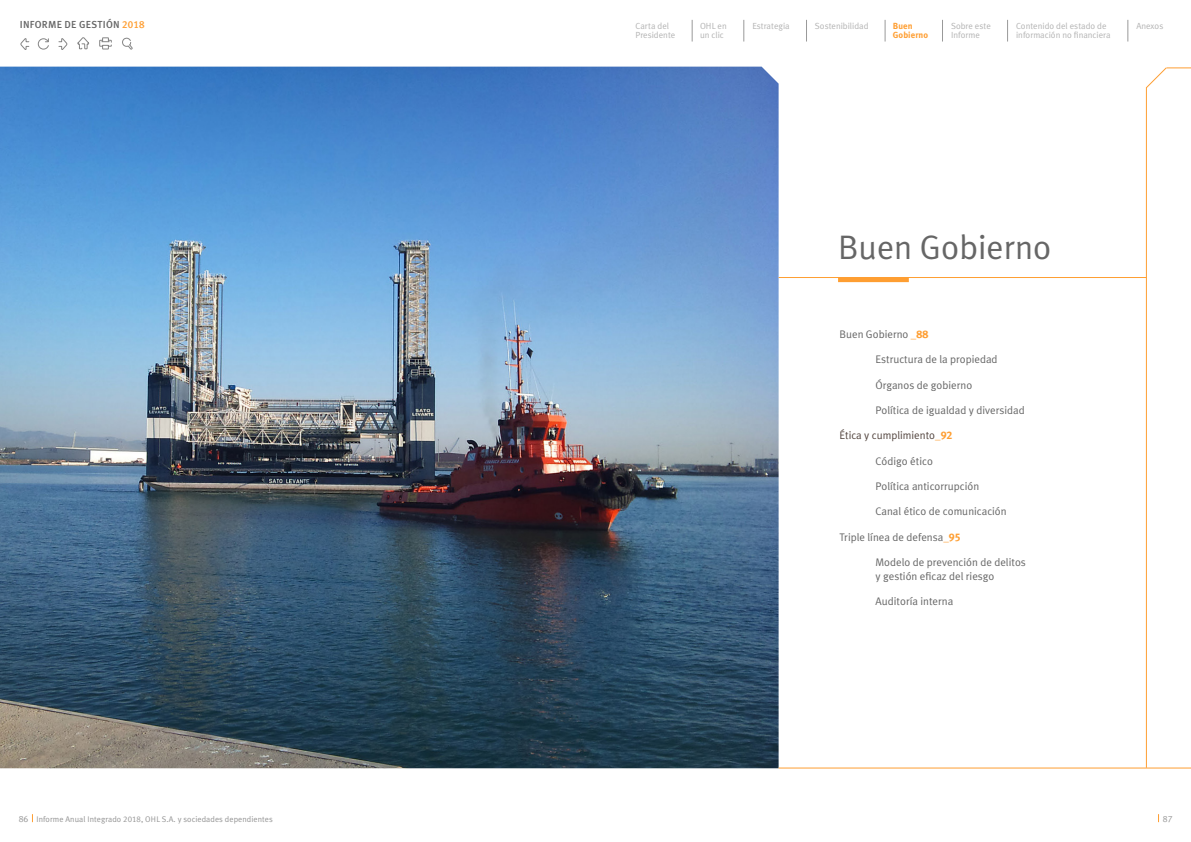
<style>
.page{position:relative;width:1191px;height:842px;background:#fff}
.page>*{position:absolute;margin:0;border:0;box-sizing:border-box;transform-origin:0 0}
.t1{font:34px "Meta Plus Normal";color:#666}
.t2{font:11px/14px "Meta Plus Normal";color:#666}
.t3{font:11px "Meta Plus Normal";color:#544640}
.t4{font:500 10.2px "Meta Plus";letter-spacing:.02em;color:#666}
.t5{font:9px "Meta Plus Normal Caps";color:#949494}
.t6{font:8.9px/8.9px "Meta Plus Normal";color:#b3b3b3}
.t7{font:700 8.9px/8.9px "Meta Plus";letter-spacing:.01em;color:#fe9e32}
.t8{font:8.2px "Meta Plus Normal";letter-spacing:.01em;color:#949494}
.s1{font-family:"Meta Plus Medium Caps";font-weight:400;color:#fe9e32}
.s2{color:#fe9e32}
.s3{font-family:"Meta Plus Bold Caps";color:#fe9e32}
.s4{font-family:"Meta Plus Normal Caps"}
</style>
<div class="page">
<svg style="left:58px;top:39px;width:9px;height:11px"></svg>
<svg style="left:21px;top:38px;width:8px;height:12px"></svg>
<svg style="left:99px;top:37px;width:13px;height:13px"></svg>
<svg style="left:38px;top:38px;width:11px;height:12px"></svg>
<svg style="left:77px;top:38px;width:12px;height:11px"></svg>
<svg style="left:122px;top:38px;width:11px;height:12px"></svg>
<svg style="left:806px;top:20px;width:1px;height:22px"></svg>
<svg style="left:743px;top:20px;width:1px;height:22px"></svg>
<svg style="left:692px;top:20px;width:1px;height:22px"></svg>
<svg style="left:884px;top:20px;width:1px;height:22px"></svg>
<svg style="left:942px;top:20px;width:1px;height:22px"></svg>
<svg style="left:1007px;top:20px;width:1px;height:22px"></svg>
<svg style="left:1127px;top:20px;width:1px;height:22px"></svg>
<img style="left:0;top:67px;width:778px;height:701px">
<hr style="left:778px;top:277px;width:368px;height:1px;background:#fe9e32">
<hr style="left:778px;top:768px;width:413px;height:1px;background:#fe9e32">
<div style="left:838px;top:277px;width:71px;height:5px;background:#fe9e32"></div>
<svg style="left:1145px;top:67px;width:46px;height:701px"></svg>
<p class="t4" style="left:20px;top:19px;width:126px">INFORME DE GESTIÓN <span class="s1">2018</span></p>
<p class="t6" style="left:700px;top:22px;width:28px">OHL en un clic</p>
<p class="t6" style="left:635px;top:22px;width:41px">Carta del<br>Presidente</p>
<p class="t6" style="left:752px;top:22px;width:39px">Estrategia</p>
<p class="t6" style="left:815px;top:22px;width:55px">Sostenibilidad</p>
<p class="t7" style="left:893px;top:22px;width:37px">Buen<br>Gobierno</p>
<p class="t6" style="left:951px;top:22px;width:41px">Sobre este<br>Informe</p>
<p class="t6" style="left:1016px;top:22px;width:96px">Contenido del estado de información no financiera</p>
<p class="t6" style="left:1136px;top:22px;width:28px">Anexos</p>
<p class="t1" style="left:838px;top:228px;width:215px">Buen Gobierno</p>
<p class="t2" style="left:839px;top:327px;width:90px">Buen Gobierno <span class="s2">_</span><span class="s3">88</span></p>
<p class="t2" style="left:875px;top:352px;width:124px">Estructura de la propiedad</p>
<p class="t2" style="left:875px;top:378px;width:98px">Órganos de gobierno</p>
<p class="t2" style="left:875px;top:403px;width:151px">Política de igualdad y diversidad</p>
<p class="t3" style="left:839px;top:429px;width:114px">Ética y cumplimiento<span class="s2">_</span><span class="s3">92</span></p>
<p class="t2" style="left:875px;top:454px;width:59px">Código ético</p>
<p class="t2" style="left:875px;top:479px;width:105px">Política anticorrupción</p>
<p class="t2" style="left:875px;top:504px;width:133px">Canal ético de comunicación</p>
<p class="t2" style="left:839px;top:530px;width:123px">Triple línea de defensa<span class="s2">_</span><span class="s3">95</span></p>
<p class="t2" style="left:875px;top:555px;width:152px">Modelo de prevención de delitos y gestión eficaz del riesgo</p>
<p class="t2" style="left:875px;top:594px;width:79px">Auditoría interna</p>
<p class="t5" style="left:19px;top:813px;width:11px">86</p>
<p class="t5" style="left:1162px;top:813px;width:11px">87</p>
<p class="t8" style="left:36px;top:814px;width:238px">Informe Anual Integrado <span class="s4">2018</span>, OHL S.A. y sociedades dependientes</p>
</div>
